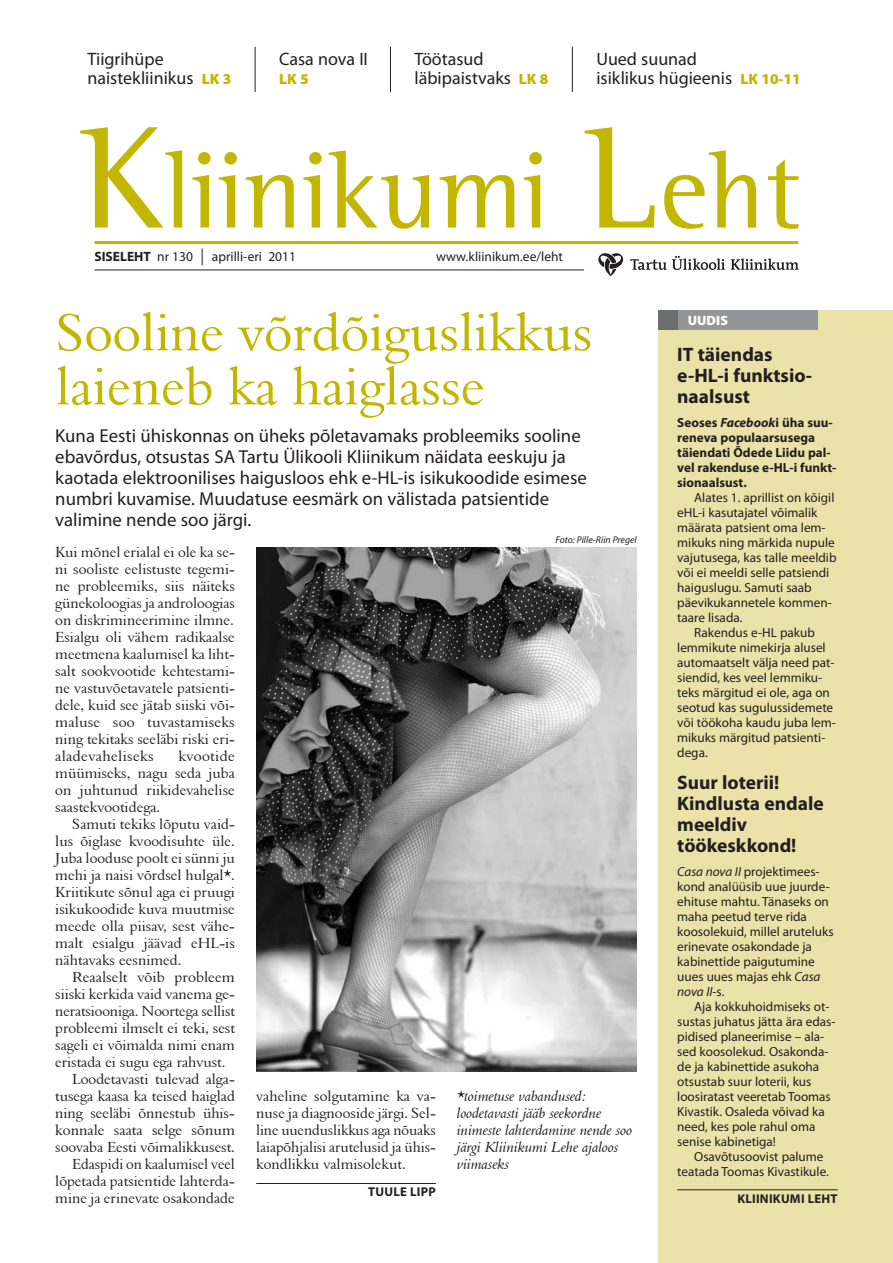
<style>
.page{position:relative;width:893px;height:1263px;background:#fff}
.page>*{position:absolute;margin:0;border:0;box-sizing:border-box;transform-origin:0 0}
.t1{font:54px/54px "Aldine 401 BT Roman A";color:#c3b600}
.t2{font:700 19.5px/21px "Myriad Pro";color:#231f20}
.t3{font:18.75px/21px "Myriad Pro";color:#231f20}
.t4{font:18px/19.5px "Myriad Pro";color:#231f20}
.t5{font:15px/17px "Aldine 401 BT Roman A";letter-spacing:-.005em;color:#231f20;text-align:justify}
.t6{font:15px/17px "Aldine 401 BT Italic A";color:#231f20}
.t7{font:900 15px "Myriad Pro";color:#c3b600}
.t8{font:13.5px "Myriad Pro";color:#231f20}
.t9{font:700 13.5px "Myriad Pro";color:#231f20}
.t10{font:900 13.5px "Myriad Pro";color:#fff}
.t11{font:13.2px/15px "Myriad Pro";color:#231f20}
.t12{font:700 13.2px/15px "Myriad Pro";color:#231f20}
.t13{font:700 12.75px "Myriad Pro";letter-spacing:.02em;color:#231f20}
.t14{font:italic 9.75px "Myriad Pro";color:#231f20}
.s1{font-weight:900;font-size:15px;color:#c3b600}
.s2{font-weight:400}
.s3{font-style:italic}
</style>
<div class="page">
<hr style="left:256px;top:1183px;width:180px;height:1px;background:#231f20">
<div style="left:658px;top:310px;width:235px;height:953px;background:#eae2a8"></div>
<img style="left:80px;top:127px;width:719px;height:102px">
<hr style="left:94px;top:270px;width:490px;height:1px;background:#231f20">
<svg style="left:630px;top:256px;width:95px;height:14px"></svg>
<svg style="left:731px;top:258px;width:68px;height:12px"></svg>
<svg style="left:598px;top:253px;width:25px;height:23px"></svg>
<hr style="left:94px;top:241px;width:704px;height:3px;background:#c3b600">
<svg style="left:202px;top:248px;width:1px;height:17px"></svg>
<div style="left:658px;top:311px;width:160px;height:19px;background:#939598"></div>
<div style="left:658px;top:311px;width:19px;height:19px;background:#6d6e70"></div>
<hr style="left:255px;top:47px;width:1px;height:45px;background:#231f20">
<img style="left:256px;top:548px;width:380px;height:523px">
<hr style="left:390px;top:47px;width:1px;height:45px;background:#231f20">
<hr style="left:572px;top:47px;width:1px;height:45px;background:#231f20">
<hr style="left:677px;top:1189px;width:161px;height:1px;background:#231f20">
<p class="t4" style="left:87px;top:51px;width:145px">Tiigrihüpe naistekliinikus <span class="s1">LK 3</span></p>
<p class="t4" style="left:279px;top:51px;width:90px">Casa nova II</p>
<p class="t7" style="left:279px;top:73px;width:31px">LK 5</p>
<p class="t4" style="left:414px;top:51px;width:135px">Töötasud läbipaistvaks <span class="s1">LK 8</span></p>
<p class="t4" style="left:596px;top:51px;width:206px">Uued suunad<br>isiklikus hügieenis <span class="s1">LK 10-11</span></p>
<p class="t9" style="left:94px;top:251px;width:100px">SISELEHT <span class="s2">nr 130</span></p>
<p class="t8" style="left:212px;top:251px;width:86px">aprilli-eri 2011</p>
<p class="t8" style="left:436px;top:251px;width:129px">www.kliinikum.ee/leht</p>
<h1 class="t1" style="left:56px;top:305px;width:538px">Sooline võrdõiguslikkus laieneb ka haiglasse</h1>
<p class="t3" style="left:55px;top:427px;width:533px">Kuna Eesti ühiskonnas on üheks põletavamaks probleemiks sooline ebavõrdus, otsustas SA Tartu Ülikooli Kliinikum näidata eeskuju ja kaotada elektroonilises haigusloos ehk e-HL-is isikukoodide esimese numbri kuvamise. Muudatuse eesmärk on välistada patsientide valimine nende soo järgi.</p>
<p class="t5" style="left:55px;top:543px;width:181px">Kui mõnel erialal ei ole ka se&shy;ni sooliste eelistuste tegemi&shy;ne probleemiks, siis näiteks günekoloogias ja androloogias on diskrimineerimine ilmne.<br>Esialgu oli vähem radikaalse meetmena kaalumisel ka liht&shy;salt sookvootide kehtestami&shy;ne vastuvõetavatele patsienti&shy;dele, kuid see jätab siiski või&shy;maluse soo tuvastamiseks ning tekitaks seeläbi riski eri&shy;aladevaheliseks</p>
<p class="t5" style="left:55px;top:747px;width:181px;text-indent:123px">kvootide müümiseks, nagu seda juba on juhtunud riikidevahelise saastekvootidega.</p>
<p class="t5" style="left:55px;top:815px;width:181px;text-indent:17px">Samuti tekiks lõputu vaid&shy;lus õiglase kvoodisuhte üle.<br>Juba looduse poolt ei sünni ju mehi ja naisi võrdsel hulgal*.<br>Kriitikute sõnul aga ei pruugi isikukoodide kuva muutmise meede olla piisav, sest vähe&shy;malt esialgu jäävad eHL-is nähtavaks eesnimed.</p>
<p class="t5" style="left:72px;top:969px;width:164px">Reaalselt võib probleem</p>
<p class="t5" style="left:55px;top:986px;width:181px">siiski kerkida vaid vanema ge-</p>
<p class="t5" style="left:55px;top:1003px;width:181px">neratsiooniga. Noortega sellist</p>
<p class="t5" style="left:55px;top:1020px;width:181px">probleemi ilmselt ei teki, sest</p>
<p class="t5" style="left:55px;top:1037px;width:181px">sageli ei võimalda nimi enam</p>
<p class="t5" style="left:55px;top:1054px;width:172px">eristada ei sugu ega rahvust.</p>
<p class="t5" style="left:72px;top:1071px;width:164px">Loodetavasti tulevad alga-</p>
<p class="t5" style="left:55px;top:1088px;width:181px">tusega kaasa ka teised haiglad</p>
<p class="t5" style="left:55px;top:1105px;width:181px">ning seeläbi õnnestub ühis-</p>
<p class="t5" style="left:55px;top:1122px;width:181px">konnale saata selge sõnum</p>
<p class="t5" style="left:55px;top:1139px;width:181px">soovaba Eesti võimalikkusest.</p>
<p class="t5" style="left:72px;top:1156px;width:164px">Edaspidi on kaalumisel veel</p>
<p class="t5" style="left:55px;top:1173px;width:181px">lõpetada patsientide lahterda-</p>
<p class="t5" style="left:55px;top:1190px;width:181px">mine ja erinevate osakondade</p>
<p class="t14" style="left:555px;top:536px;width:83px">Foto: Pille-Riin Pregel</p>
<p class="t5" style="left:256px;top:1088px;width:181px">vaheline solgutamine ka va&shy;nuse ja diagnooside järgi. Sel&shy;line uuenduslikkus aga nõuaks laiapõhjalisi arutelusid ja ühis&shy;kondlikku valmisolekut.</p>
<p class="t13" style="left:368px;top:1187px;width:69px">TUULE LIPP</p>
<p class="t6" style="left:457px;top:1088px;width:177px">*toimetuse vabandused: loodetavasti jääb seekordne inimeste lahterdamine nende soo järgi Kliinikumi Lehe ajaloos viimaseks</p>
<p class="t10" style="left:688px;top:316px;width:42px">UUDIS</p>
<h2 class="t2" style="left:677px;top:346px;width:136px">IT täiendas e-HL-i funktsio&shy;naalsust</h2>
<p class="t12" style="left:677px;top:416px;width:161px">Seoses <span class="s3">Facebook</span>i üha suu&shy;reneva populaarsusega täiendati Õdede Liidu pal&shy;vel rakenduse e-HL-i funkt&shy;sionaalsust.</p>
<p class="t11" style="left:694px;top:491px;width:142px">Alates 1. aprillist on kõigil</p>
<p class="t11" style="left:677px;top:506px;width:142px">eHL-i kasutajatel võimalik</p>
<p class="t11" style="left:677px;top:521px;width:150px">määrata patsient oma lem-</p>
<p class="t11" style="left:677px;top:536px;width:159px">mikuks ning märkida nupule</p>
<p class="t11" style="left:677px;top:551px;width:161px">vajutusega, kas talle meeldib</p>
<p class="t11" style="left:677px;top:566px;width:154px">või ei meeldi selle patsiendi</p>
<p class="t11" style="left:677px;top:581px;width:136px">haiguslugu. Samuti saab</p>
<p class="t11" style="left:677px;top:596px;width:156px">päevikukannetele kommen-</p>
<p class="t11" style="left:677px;top:611px;width:67px">taare lisada.</p>
<p class="t11" style="left:694px;top:626px;width:122px">Rakendus e-HL pakub</p>
<p class="t11" style="left:677px;top:641px;width:150px">lemmikute nimekirja alusel</p>
<p class="t11" style="left:677px;top:656px;width:159px">automaatselt välja need pat-</p>
<p class="t11" style="left:677px;top:671px;width:147px">siendid, kes veel lemmiku-</p>
<p class="t11" style="left:677px;top:686px;width:154px">teks märgitud ei ole, aga on</p>
<p class="t11" style="left:677px;top:701px;width:158px">seotud kas sugulussidemete</p>
<p class="t11" style="left:677px;top:716px;width:160px">või töökoha kaudu juba lem-</p>
<p class="t11" style="left:677px;top:731px;width:150px">mikuks märgitud patsienti-</p>
<p class="t11" style="left:677px;top:746px;width:32px">dega.</p>
<h2 class="t2" style="left:677px;top:774px;width:148px">Suur loterii!<br>Kindlusta endale meeldiv töökeskkond!</h2>
<p class="t11" style="left:677px;top:865px;width:158px"><span class="s3">Casa nova II</span> projektimees&shy;kond analüüsib uue juurde&shy;ehituse mahtu. Tänaseks on maha peetud terve rida koosolekuid, millel aruteluks erinevate osakondade ja kabinettide paigutumine uues uues majas ehk <span class="s3">Casa nova II</span>-s.</p>
<p class="t11" style="left:677px;top:1000px;width:160px;text-indent:17px">Aja kokkuhoidmiseks ot&shy;sustas juhatus jätta ära edas&shy;pidised planeerimise – ala&shy;sed koosolekud. Osakonda&shy;de ja kabinettide asukoha otsustab suur loterii, kus loosiratast veeretab Toomas<br>Kivastik. Osaleda võivad ka need, kes pole rahul oma senise kabinetiga!</p>
<p class="t11" style="left:677px;top:1150px;width:153px;text-indent:17px">Osavõtusoovist palume teatada Toomas Kivastikule.</p>
<p class="t13" style="left:737px;top:1194px;width:102px">KLIINIKUMI LEHT</p>
</div>
